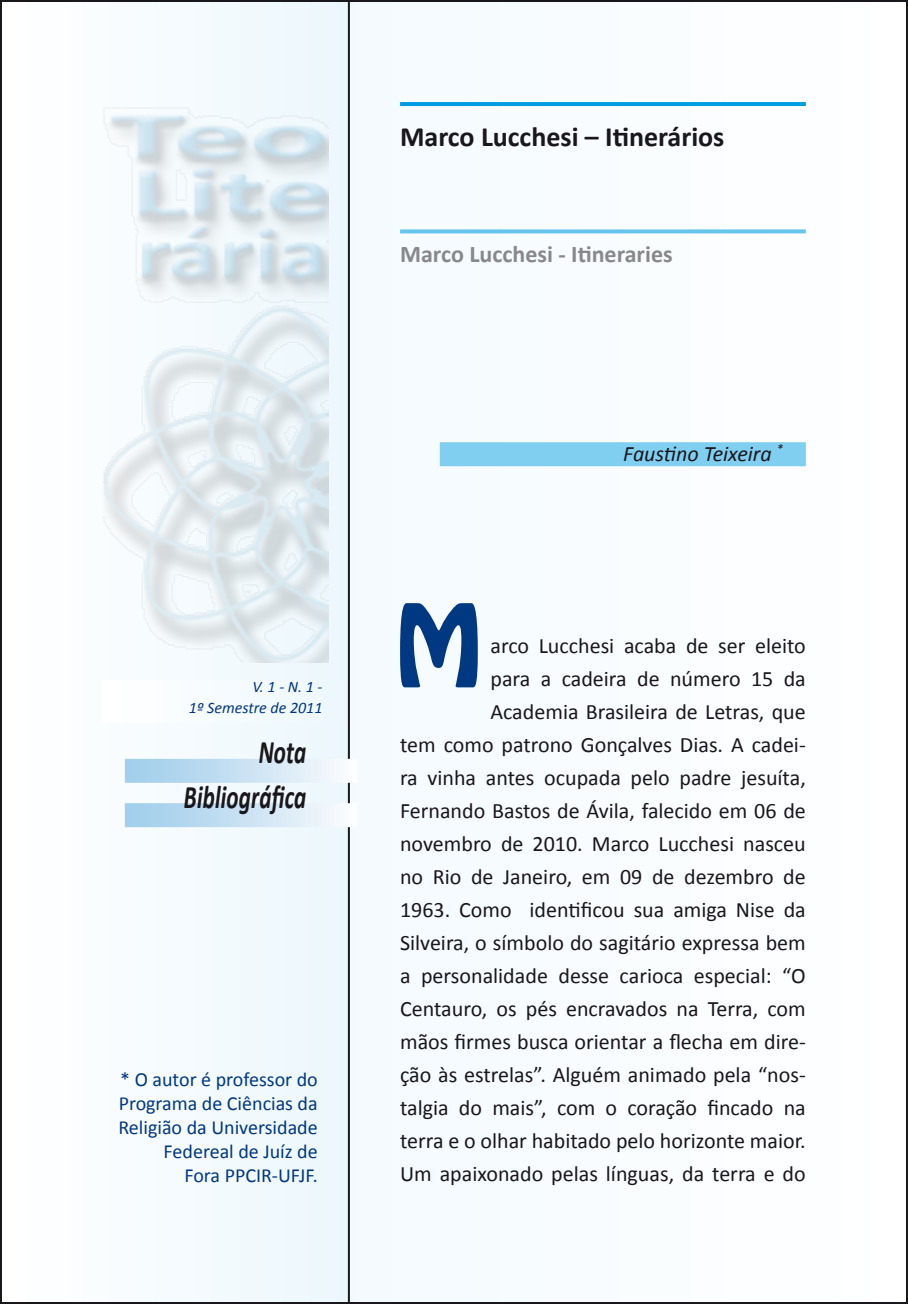
<style>
.page{position:relative;width:908px;height:1304px;background:#fff}
.page>*{position:absolute;margin:0;border:0;box-sizing:border-box;transform-origin:0 0}
.t1{font:101.2px "Hobo Std";color:#003882}
.t2{font:italic 700 33px/44.4px "Calibri";color:#1a171c;text-align:right;scale:.71 1}
.t3{font:700 28px "Calibri";color:#1a171c}
.t4{font:700 24px "Calibri";color:#87888a}
.t5{font:22px/33px "Calibri";color:#1a171c;text-align:right}
.t6{font:italic 22px "Calibri";color:#1a171c}
.t7{font:20px/24px "Calibri";color:#003882;text-align:right}
.t8{font:italic 16px/21px "Calibri";color:#003882;text-align:right}
</style>
<div class="page">
<div style="left:1px;top:1px;width:905px;height:1302px;background:#f9fcfe"></div>
<div style="left:0;top:0;width:350px;height:1304px;border:2px solid #1a171c"></div>
<img style="left:102px;top:102px;width:226px;height:560px">
<div style="left:102px;top:680px;width:243px;height:42px;background:#f5fbfe"></div>
<hr style="left:400px;top:102px;width:405px;height:4px;background:#009ee0">
<svg style="left:400px;top:229px;width:405px;height:4px;background:#75caee"></svg>
<div style="left:439px;top:442px;width:366px;height:24px;background:#80cef0"></div>
<div style="left:125px;top:759px;width:232px;height:24px;background:linear-gradient(to right,#9ccaea,#fafbfe)"></div>
<div style="left:125px;top:803px;width:232px;height:24px;background:linear-gradient(to right,#9ccaea,#fafbfe)"></div>
<p class="t8" style="left:188px;top:676px;width:135px">V. 1 - N. 1 -<br>1º Semestre de 2011</p>
<h2 class="t2" style="left:184px;top:729px;width:175px">Nota<br>Bibliográfica</h2>
<p class="t7" style="left:118px;top:1066px;width:201px">* O autor é professor do<br>Programa de Ciências da<br>Religião da Universidade<br>Federeal de Juíz de<br>Fora PPCIR-UFJF.</p>
<p class="t3" style="left:400px;top:119px;width:326px">Marco Lucchesi – Itinerários</p>
<p class="t4" style="left:400px;top:239px;width:274px">Marco Lucchesi - Itineraries</p>
<p class="t6" style="left:623px;top:440px;width:161px">Faustino Teixeira <sup>*</sup></p>
<h1 class="t1" style="left:395px;top:576px;width:89px">M</h1>
<p class="t5" style="left:400px;top:629px;width:407px">arco Lucchesi acaba de ser eleito<br>para a cadeira de número 15 da Academia Brasileira de Letras, que<br>tem como patrono Gonçalves Dias. A cadei&shy;ra vinha antes ocupada pelo padre jesuíta, Fernando Bastos de Ávila, falecido em 06 de novembro de 2010. Marco Lucchesi nasceu no Rio de Janeiro, em 09 de dezembro de 1963. Como identificou sua amiga Nise da Silveira, o símbolo do sagitário expressa bem a personalidade desse carioca especial: “O Centauro, os pés encravados na Terra, com mãos firmes busca orientar a flecha em dire&shy;ção às estrelas”. Alguém animado pela “nos&shy;talgia do mais”, com o coração fincado na terra e o olhar habitado pelo horizonte maior.<br>Um apaixonado pelas línguas, da terra e do</p>
</div>
